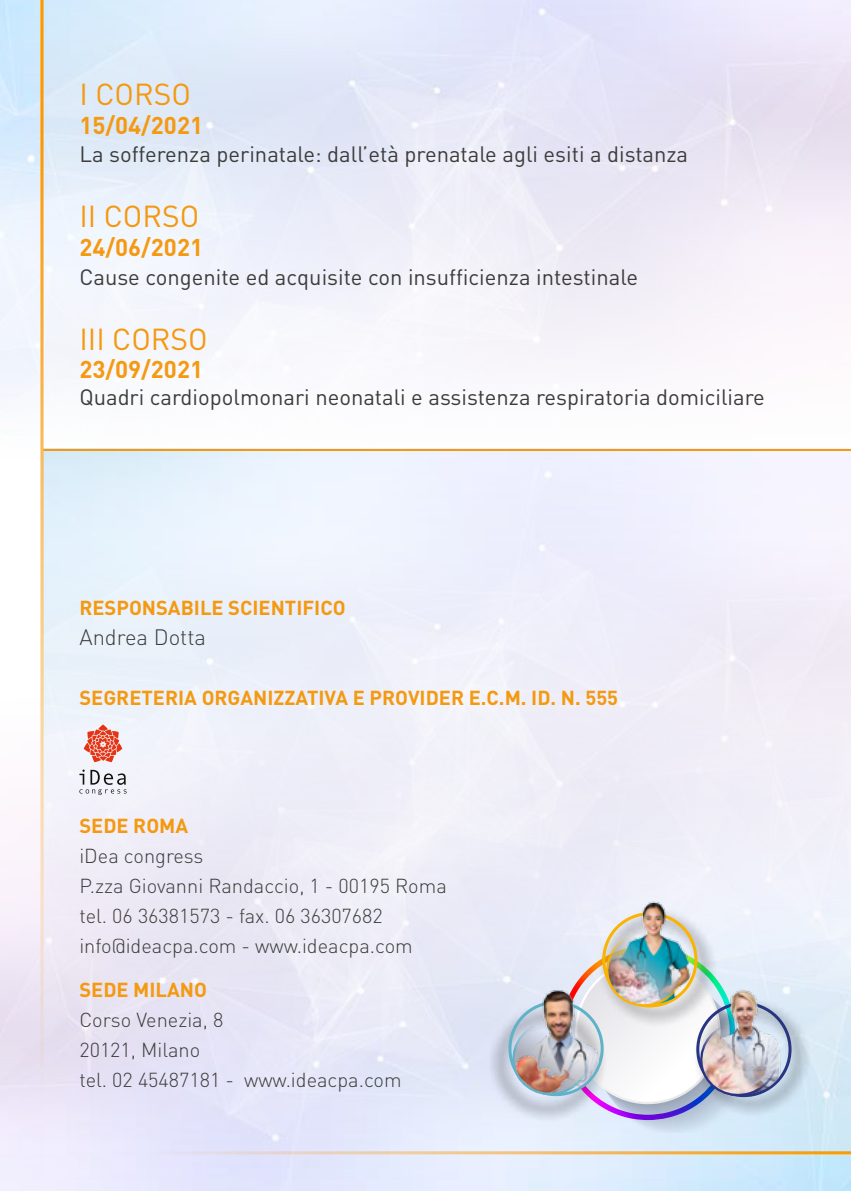
<style>
.page{position:relative;width:851px;height:1191px;background:#fff}
.page>*{position:absolute;margin:0;border:0;box-sizing:border-box;transform-origin:0 0}
.t1{font:30px "DIN";color:#f49910}
.t2{font:700 24px "DIN";color:#f49910}
.t3{font:22px "DIN";color:#3c3c3b}
.t4{font:300 22px "DIN";color:#3c3c3b}
.t5{font:300 20px/30px "DIN";color:#3c3c3b}
.t6{font:700 20px "DIN";color:#f49910}
</style>
<div class="page">
<svg style="left:79px;top:769px;width:48px;height:26px"></svg>
<svg style="left:84px;top:724px;width:38px;height:38px"></svg>
<div style="left:487px;top:1003px;width:119px;height:119px;background:#000;opacity:.75"></div>
<div style="left:598px;top:908px;width:119px;height:119px;background:#eff2fb"></div>
<div style="left:692px;top:998px;width:119px;height:118px;background:#000;opacity:.75"></div>
<img style="left:603px;top:900px;width:93px;height:32px">
<img style="left:781px;top:989px;width:8px;height:105px">
<img style="left:506px;top:932px;width:275px;height:200px">
<svg style="left:0;top:0;width:43px;height:1191px"></svg>
<hr style="left:72px;top:1151px;width:778px;height:3px;background:#f49910">
<svg style="left:72px;top:1152px;width:778px;height:39px;background:#dfe7f6"></svg>
<hr style="left:43px;top:449px;width:807px;height:2px;background:#f49910">
<h1 class="t1" style="left:79px;top:75px;width:113px">I CORSO</h1>
<p class="t2" style="left:79px;top:109px;width:125px">15/04/2021</p>
<p class="t3" style="left:79px;top:141px;width:610px">La sofferenza perinatale: dall’età prenatale agli esiti a distanza</p>
<h1 class="t1" style="left:79px;top:198px;width:121px">II CORSO</h1>
<p class="t2" style="left:79px;top:232px;width:125px">24/06/2021</p>
<p class="t3" style="left:79px;top:263px;width:560px">Cause congenite ed acquisite con insufficienza intestinale</p>
<h1 class="t1" style="left:79px;top:320px;width:130px">III CORSO</h1>
<p class="t2" style="left:79px;top:354px;width:125px">23/09/2021</p>
<p class="t3" style="left:79px;top:383px;width:687px">Quadri cardiopolmonari neonatali e assistenza respiratoria domiciliare</p>
<p class="t6" style="left:79px;top:594px;width:268px">RESPONSABILE SCIENTIFICO</p>
<p class="t4" style="left:79px;top:623px;width:128px">Andrea Dotta</p>
<p class="t6" style="left:79px;top:684px;width:540px">SEGRETERIA ORGANIZZATIVA E PROVIDER E.C.M . ID. N. 555</p>
<p class="t6" style="left:79px;top:812px;width:13px">SEDE</p>
<p class="t6" style="left:133px;top:812px;width:28px">ROMA</p>
<p class="t5" style="left:79px;top:840px;width:369px">iDea congress<br>P.zza Giovanni Randaccio, 1 - 00195 Roma tel. 06 36381573 - fax. 06 36307682 info@ideacpa.com - www.ideacpa.com</p>
<p class="t6" style="left:79px;top:976px;width:13px">SEDE</p>
<p class="t6" style="left:133px;top:976px;width:13px">MILANO</p>
<p class="t5" style="left:79px;top:1004px;width:324px">Corso Venezia, 8<br>20121, Milano<br>tel. 02 45487181 - www.ideacpa.com</p>
</div>
